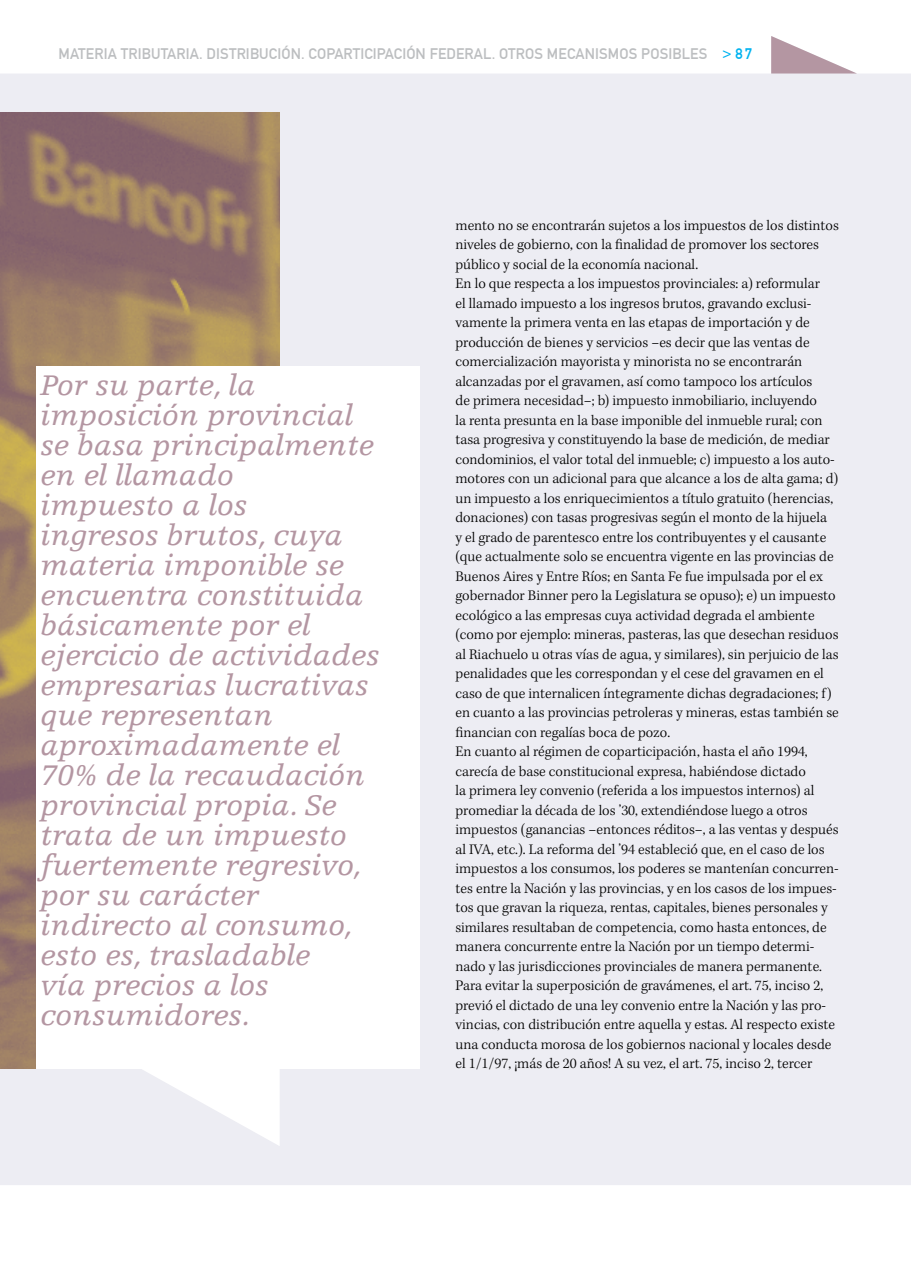
<style>
.page{position:relative;width:911px;height:1263px;background:#fff}
.page>*{position:absolute;margin:0;border:0;box-sizing:border-box;transform-origin:0 0}
.t1{font:italic 30px/30px "Egyptienne F";color:#b496a2}
.t2{font:300 15px/19.5px "Kepler Std";color:#000}
.t3{font:15px "DIN1451 Mittelschrift";letter-spacing:.01em;color:#bcbec0}
.s1{color:#00b3f0}
</style>
<div class="page">
<div style="left:0;top:74px;width:911px;height:1111px;background:#ededf3"></div>
<svg style="left:771px;top:36px;width:86px;height:38px"></svg>
<img style="left:0;top:113px;width:280px;height:955px">
<svg style="left:140px;top:1068px;width:140px;height:78px"></svg>
<div style="left:36px;top:366px;width:383px;height:702px;background:#fff"></div>
<p class="t3" style="left:59px;top:45px;width:695px">MATERIA TRIBUTARIA. DISTRIBUCIÓN. COPARTICIPACIÓN FEDERAL. OTROS MECANISMOS POSIBLES <span class="s1">&gt; 87</span></p>
<p class="t1" style="left:40px;top:370px;width:341px">Por su parte, la imposición provincial se basa principalmente en el llamado<br>impuesto a los<br>ingresos brutos, cuya materia imponible se encuentra constituida básicamente por el ejercicio de actividades empresarias lucrativas que representan aproximadamente el<br>70% de la recaudación provincial propia. Se trata de un impuesto fuertemente regresivo, por su carácter indirecto al consumo, esto es, trasladable<br>vía precios a los consumidores.</p>
<p class="t2" style="left:455px;top:216px;width:385px">mento no se encontrarán sujetos a los impuestos de los distintos niveles de gobierno, con la finalidad de promover los sectores público y social de la economía nacional.<br>En lo que respecta a los impuestos provinciales: a) reformular<br>el llamado impuesto a los ingresos brutos, gravando exclusi&shy;vamente la primera venta en las etapas de importación y de producción de bienes y servicios –es decir que las ventas de comercialización mayorista y minorista no se encontrarán alcanzadas por el gravamen, así como tampoco los artículos<br>de primera necesidad–; b) impuesto inmobiliario, incluyendo<br>la renta presunta en la base imponible del inmueble rural; con tasa progresiva y constituyendo la base de medición, de mediar condominios, el valor total del inmueble; c) impuesto a los auto&shy;motores con un adicional para que alcance a los de alta gama; d) un impuesto a los enriquecimientos a título gratuito (herencias, donaciones) con tasas progresivas según el monto de la hijuela<br>y el grado de parentesco entre los contribuyentes y el causante (que actualmente solo se encuentra vigente en las provincias de Buenos Aires y Entre Ríos; en Santa Fe fue impulsada por el ex gobernador Binner pero la Legislatura se opuso); e) un impuesto ecológico a las empresas cuya actividad degrada el ambiente (como por ejemplo: mineras, pasteras, las que desechan residuos al Riachuelo u otras vías de agua, y similares), sin perjuicio de las penalidades que les correspondan y el cese del gravamen en el caso de que internalicen íntegramente dichas degradaciones; f) en cuanto a las provincias petroleras y mineras, estas también se financian con regalías boca de pozo.<br>En cuanto al régimen de coparticipación, hasta el año 1994, carecía de base constitucional expresa, habiéndose dictado<br>la primera ley convenio (referida a los impuestos internos) al promediar la década de los ’30, extendiéndose luego a otros impuestos (ganancias –entonces réditos–, a las ventas y después al IVA, etc.). La reforma del ’94 estableció que, en el caso de los impuestos a los consumos, los poderes se mantenían concurren&shy;tes entre la Nación y las provincias, y en los casos de los impues&shy;tos que gravan la riqueza, rentas, capitales, bienes personales y similares resultaban de competencia, como hasta entonces, de manera concurrente entre la Nación por un tiempo determi&shy;nado y las jurisdicciones provinciales de manera permanente.<br>Para evitar la superposición de gravámenes, el art. 75, inciso 2, previó el dictado de una ley convenio entre la Nación y las pro&shy;vincias, con distribución entre aquella y estas. Al respecto existe una conducta morosa de los gobiernos nacional y locales desde el 1/1/97, ¡más de 20 años! A su vez, el art. 75, inciso 2, tercer</p>
</div>
